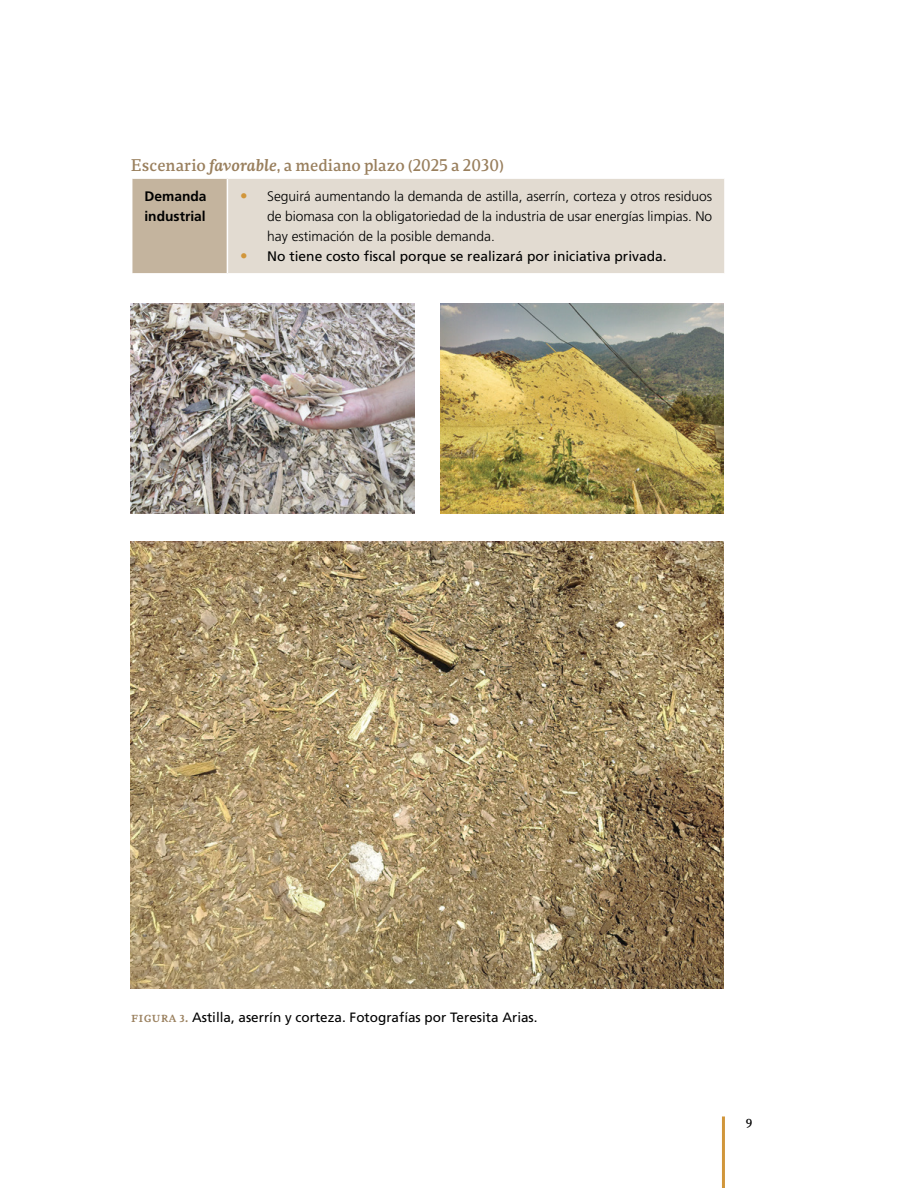
<style>
.page{position:relative;width:918px;height:1188px;background:#fff}
.page>*{position:absolute;margin:0;border:0;box-sizing:border-box;transform-origin:0 0}
.t1{font:500 16.2px "Dorica";color:#997f5d}
.t2{font:300 13.8px/20px "Frutiger";color:#000;text-align:justify}
.t3{font:13.8px "Frutiger";color:#000}
.t4{font:700 13.8px/20px "Frutiger";color:#000}
.t5{font:13.5px "Frutiger";color:#000}
.t6{font:500 12px "Dorica";color:#000}
.s1{font-weight:600;font-style:italic}
.s2{font-weight:400;font-size:15px;color:#d1963b}
.s3{font-size:15px;color:#d1963b}
.s4{font-family:"Dorica";font-weight:500;color:#997f5d}
</style>
<div class="page">
<hr style="left:722px;top:1116px;width:3px;height:72px;background:#d1963b">
<div style="left:132px;top:178px;width:95px;height:96px;background:#c4b49e"></div>
<div style="left:227px;top:178px;width:498px;height:96px;background:#e2dbd1"></div>
<hr style="left:131px;top:177px;width:96px;height:2px;background:#fff">
<hr style="left:227px;top:177px;width:499px;height:2px;background:#fff">
<hr style="left:227px;top:179px;width:1px;height:94px;background:#fff">
<hr style="left:724px;top:179px;width:2px;height:94px;background:#fff">
<hr style="left:131px;top:273px;width:96px;height:2px;background:#fff">
<hr style="left:227px;top:273px;width:499px;height:2px;background:#fff">
<img style="left:440px;top:303px;width:284px;height:211px">
<img style="left:131px;top:303px;width:284px;height:211px">
<img style="left:131px;top:541px;width:593px;height:448px">
<p class="t1" style="left:131px;top:155px;width:374px">Escenario <span class="s1">favorable</span>, a mediano plazo (2025 a 2030)</p>
<p class="t4" style="left:144px;top:187px;width:64px">Demanda industrial</p>
<p class="t2" style="left:267px;top:187px;width:447px;text-indent:-27px"><span class="s2">•</span> Seguirá aumentando la demanda de astilla, aserrín, corteza y otros residuos de biomasa con la obligatoriedad de la industria de usar energías limpias. No hay estimación de la posible demanda.</p>
<p class="t3" style="left:240px;top:248px;width:428px"><span class="s3">•</span> No tiene costo fiscal porque se realizará por iniciativa privada.</p>
<p class="t5" style="left:131px;top:1009px;width:408px"><span class="s4">figura 3.</span> Astilla, aserrín y corteza. Fotografías por Teresita Arias.</p>
<p class="t6" style="left:746px;top:1113px;width:8px">9</p>
</div>
